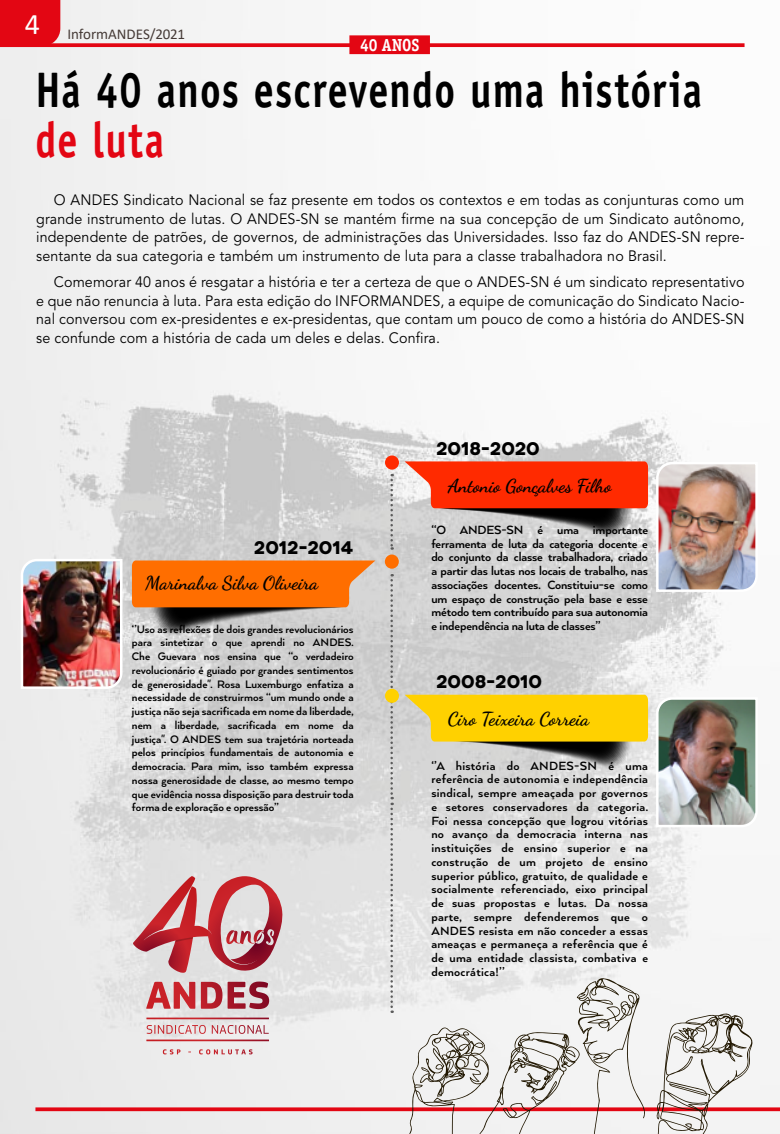
<style>
.page{position:relative;width:780px;height:1134px;background:#fff}
.page>*{position:absolute;margin:0;border:0;box-sizing:border-box;transform-origin:0 0}
.t1{font:700 50px "Officina Sans Std";letter-spacing:.03em;color:#000;scale:.8 1}
.t2{font:700 50px "Officina Sans Std";letter-spacing:.03em;color:#e30613;scale:.8 1}
.t3{font:18.75px "Dancing Script";color:#000}
.t4{font:800 18.75px "AXIS";color:#000}
.t5{font:700 17.5px "Officina Serif Std";letter-spacing:-.01em;color:#fff;scale:.9 1}
.t6{font:15px/18.8px "Avenir LT Std";letter-spacing:.01em;color:#000;text-align:justify;scale:.95 1}
.t7{font:15px "Calibri";letter-spacing:-.01em;color:#453a36}
.t8{font:700 13.75px/13.8px "Arquitecta W00";letter-spacing:-.01em;color:#000;text-align:justify}
.t9{font:700 12.5px/13.8px "Arquitecta W00";color:#000;text-align:justify}
</style>
<div class="page">
<img style="left:0;top:0;width:780px;height:1134px">
<div style="left:0;top:0;width:60px;height:43px;background:#e30613"></div>
<svg style="left:0;top:43px;width:744px;height:4px;background:#e41622"></svg>
<div style="left:349px;top:35px;width:81px;height:19px;background:#e30613"></div>
<svg style="left:35px;top:1107px;width:745px;height:4px;background:#e31e29"></svg>
<svg style="left:404px;top:461px;width:244px;height:78px;background:#d9654e"></svg>
<div style="left:385px;top:455px;width:14px;height:15px;background:#ff2a00;border-radius:50%"></div>
<svg style="left:132px;top:560px;width:243px;height:78px;background:#d9894c"></svg>
<div style="left:385px;top:554px;width:14px;height:15px;background:#ff6e00;border-radius:50%"></div>
<svg style="left:146px;top:982px;width:49px;height:27px"></svg>
<svg style="left:201px;top:981px;width:68px;height:28px;background:#bc6c77"></svg>
<svg style="left:146px;top:1025px;width:123px;height:16px;background:#deb7ba"></svg>
<svg style="left:146px;top:1017px;width:123px;height:2px"></svg>
<svg style="left:163px;top:1049px;width:17px;height:5px"></svg>
<svg style="left:199px;top:1049px;width:53px;height:5px"></svg>
<svg style="left:132px;top:876px;width:151px;height:97px;background:#cf9398"></svg>
<img style="left:654px;top:461px;width:105px;height:132px">
<img style="left:19px;top:558px;width:105px;height:132px">
<svg style="left:390px;top:474px;width:3px;height:76px"></svg>
<svg style="left:390px;top:574px;width:3px;height:439px"></svg>
<svg style="left:404px;top:695px;width:244px;height:76px;background:#dcc24e"></svg>
<div style="left:385px;top:689px;width:14px;height:14px;background:#ffd100;border-radius:50%"></div>
<img style="left:654px;top:696px;width:105px;height:132px">
<svg style="left:403px;top:976px;width:352px;height:158px"></svg>
<p class="t7" style="left:25px;top:24px;width:162px"><sup>4</sup> InformANDES/2021</p>
<p class="t5" style="left:360px;top:34px;width:67px">40 ANOS</p>
<h1 class="t1" style="left:35px;top:59px;width:834px">Há 40 anos escrevendo uma história</h1>
<h1 class="t2" style="left:35px;top:109px;width:162px">de luta</h1>
<p class="t6" style="left:36px;top:191px;width:747px;text-indent:18px">O ANDES Sindicato Nacional se faz presente em todos os contextos e em todas as conjunturas como um grande instrumento de lutas. O ANDES-SN se mantém firme na sua concepção de um Sindicato autônomo, independente de patrões, de governos, de administrações das Universidades. Isso faz do ANDES-SN repre&shy;sentante da sua categoria e também um instrumento de luta para a classe trabalhadora no Brasil.</p>
<p class="t6" style="left:36px;top:273px;width:747px;text-indent:18px">Comemorar 40 anos é resgatar a história e ter a certeza de que o ANDES-SN é um sindicato representativo e que não renuncia à luta. Para esta edição do INFORMANDES, a equipe de comunicação do Sindicato Nacio&shy;nal conversou com ex-presidentes e ex-presidentas, que contam um pouco de como a história do ANDES-SN se confunde com a história de cada um deles e delas. Confira.</p>
<h2 class="t4" style="left:436px;top:437px;width:105px">2018-2020</h2>
<h2 class="t3" style="left:448px;top:471px;width:165px">Antonio Gonçalves Filho</h2>
<p class="t8" style="left:431px;top:523px;width:218px">“O ANDES-SN é uma importante ferramenta de luta da categoria docente e do conjunto da classe trabalhadora, criado a partir das lutas nos locais de trabalho, nas associações docentes. Constituiu-se como um espaço de construção pela base e esse método tem contribuído para sua autonomia</p>
<h2 class="t4" style="left:254px;top:536px;width:101px">2012-2014</h2>
<h2 class="t3" style="left:145px;top:568px;width:175px">Marinalva Silva Oliveira</h2>
<p class="t9" style="left:132px;top:622px;width:223px">‘’Uso as reflexões de dois grandes revolucionários</p>
<p class="t8" style="left:431px;top:619px;width:171px">e independência na luta de classes”</p>
<p class="t9" style="left:132px;top:635px;width:223px">para sintetizar o que aprendi no ANDES.<br>Che Guevara nos ensina que “o verdadeiro revolucionário é guiado por grandes sentimentos de generosidade". Rosa Luxemburgo enfatiza a necessidade de construirmos “um mundo onde a justiça não seja sacrificada em nome da liberdade, nem a liberdade, sacrificada em nome da justiça". O ANDES tem sua trajetória norteada pelos princípios fundamentais de autonomia e democracia. Para mim, isso também expressa nossa generosidade de classe, ao mesmo tempo que evidência nossa disposição para destruir toda forma de exploração e opressão’’</p>
<h2 class="t4" style="left:436px;top:669px;width:107px">2008-2010</h2>
<h2 class="t3" style="left:448px;top:704px;width:143px">Ciro Teixeira Correia</h2>
<p class="t8" style="left:431px;top:758px;width:218px">‘’A história do ANDES-SN é uma referência de autonomia e independência sindical, sempre ameaçada por governos e setores conservadores da categoria.<br>Foi nessa concepção que logrou vitórias no avanço da democracia interna nas instituições de ensino superior e na construção de um projeto de ensino superior público, gratuito, de qualidade e socialmente referenciado, eixo principal de suas propostas e lutas. Da nossa parte, sempre defenderemos que o ANDES resista em não conceder a essas ameaças e permaneça a referência que é de uma entidade classista, combativa e democrática!’’</p>
</div>
